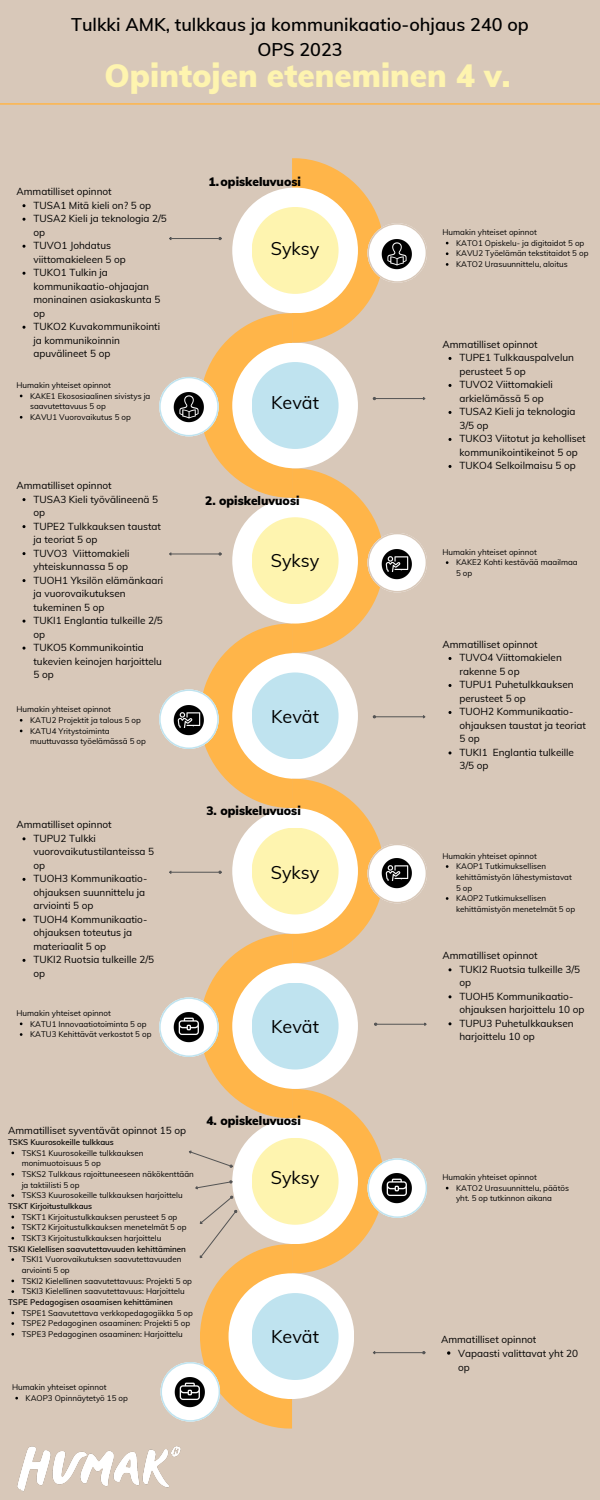
<style>
.page{position:relative;width:600px;height:1500px;background:#d8c8b9}
.page>*{position:absolute;margin:0;border:0;box-sizing:border-box;transform-origin:0 0}
.t1{font:900 31.5px "Muli";color:#fef4af}
.t2{font:600 18px/24.8px "Muli";color:#000;text-align:center}
.t3{font:18px "Muli";color:#000}
.t4{font:900 12px "Muli";color:#000}
.t5{font:10px/13.5px "Muli";color:#000}
.t6{font:8px/10.7px "Muli";color:#000}
.t7{font:600 8px "Muli";color:#000}
</style>
<div class="page">
<hr style="left:0;top:103px;width:600px;height:2px;background:#ffb549">
<img style="left:17px;top:1447px;width:164px;height:45px">
<svg style="left:22px;top:204px;width:4px;height:3px"></svg>
<svg style="left:22px;top:218px;width:4px;height:3px"></svg>
<svg style="left:22px;top:245px;width:4px;height:3px"></svg>
<svg style="left:22px;top:272px;width:4px;height:3px"></svg>
<svg style="left:22px;top:326px;width:4px;height:3px"></svg>
<svg style="left:448px;top:357px;width:4px;height:3px"></svg>
<svg style="left:448px;top:384px;width:4px;height:3px"></svg>
<svg style="left:448px;top:411px;width:4px;height:3px"></svg>
<svg style="left:448px;top:438px;width:4px;height:3px"></svg>
<svg style="left:448px;top:465px;width:4px;height:3px"></svg>
<svg style="left:22px;top:498px;width:4px;height:3px"></svg>
<svg style="left:22px;top:525px;width:4px;height:3px"></svg>
<svg style="left:22px;top:552px;width:4px;height:3px"></svg>
<svg style="left:22px;top:579px;width:4px;height:3px"></svg>
<svg style="left:448px;top:657px;width:4px;height:3px"></svg>
<svg style="left:448px;top:684px;width:4px;height:3px"></svg>
<svg style="left:448px;top:711px;width:4px;height:3px"></svg>
<svg style="left:22px;top:878px;width:4px;height:3px"></svg>
<svg style="left:22px;top:959px;width:4px;height:3px"></svg>
<svg style="left:447px;top:1351px;width:3px;height:4px"></svg>
<svg style="left:159px;top:158px;width:268px;height:1271px"></svg>
<img style="left:375px;top:1165px;width:45px;height:45px">
<p class="t2" style="left:71px;top:12px;width:459px">Tulkki AMK, tulkkaus ja kommunikaatio-ohjaus 240 op<br>OPS 2023</p>
<h3 class="t1" style="left:105px;top:56px;width:407px">Opintojen eteneminen 4 v.</h3>
<p class="t5" style="left:16px;top:185px;width:97px">Ammatilliset opinnot</p>
<p class="t5" style="left:33px;top:198px;width:119px">TUSA1 Mitä kieli on? 5 op</p>
<p class="t5" style="left:33px;top:212px;width:135px">TUSA2 Kieli ja teknologia 2/5 op</p>
<p class="t5" style="left:33px;top:239px;width:94px">TUVO1 Johdatus viittomakieleen 5 op</p>
<h6 class="t5" style="left:33px;top:266px;width:128px">TUKO1 Tulkin ja kommunikaatio-ohjaajan moninainen asiakaskunta 5 op</h6>
<p class="t5" style="left:33px;top:320px;width:128px">TUKO2 Kuvakommunikointi ja kommunikoinnin apuvälineet 5 op</p>
<h3 class="t6" style="left:16px;top:380px;width:96px">Humakin yhteiset opinnot</h3>
<h6 class="t6" style="left:30px;top:390px;width:122px">KAKE1 Ekososiaalinen sivistys ja saavutettavuus 5 op</h6>
<p class="t6" style="left:30px;top:412px;width:102px">KAVU1 Vuorovaikutus 5 op</p>
<p class="t5" style="left:16px;top:479px;width:97px">Ammatilliset opinnot</p>
<p class="t5" style="left:33px;top:492px;width:126px">TUSA3 Kieli työvälineenä 5 op</p>
<p class="t5" style="left:33px;top:519px;width:129px">TUPE2 Tulkkauksen taustat ja teoriat 5 op</p>
<h4 class="t5" style="left:33px;top:546px;width:98px">TUVO3 Viittomakieli yhteiskunnassa 5 op</h4>
<h3 class="t5" style="left:33px;top:573px;width:131px">TUOH1 Yksilön elämänkaari ja vuorovaikutuksen tukeminen 5 op</h3>
<h6 class="t5" style="left:33px;top:614px;width:131px">TUKI1 Englantia tulkeille 2/5 op</h6>
<p class="t5" style="left:33px;top:641px;width:130px">TUKO5 Kommunikointia tukevien keinojen harjoittelu<br>5 op</p>
<p class="t6" style="left:16px;top:704px;width:96px">Humakin yhteiset opinnot</p>
<p class="t6" style="left:30px;top:715px;width:112px">KATU2 Projektit ja talous 5 op</p>
<p class="t6" style="left:30px;top:725px;width:117px">KATU4 Yritystoiminta muuttuvassa työelämässä 5 op</p>
<p class="t5" style="left:16px;top:818px;width:97px">Ammatilliset opinnot</p>
<p class="t5" style="left:33px;top:831px;width:122px">TUPU2 Tulkki vuorovaikutustilanteissa 5 op</p>
<p class="t5" style="left:33px;top:872px;width:115px">TUOH3 Kommunikaatio&shy;ohjauksen suunnittelu ja arviointi 5 op</p>
<p class="t5" style="left:33px;top:912px;width:115px">TUOH4 Kommunikaatio&shy;ohjauksen toteutus ja materiaalit 5 op</p>
<p class="t5" style="left:33px;top:953px;width:122px">TUKI2 Ruotsia tulkeille 2/5 op</p>
<p class="t6" style="left:16px;top:1007px;width:96px">Humakin yhteiset opinnot</p>
<p class="t6" style="left:30px;top:1018px;width:118px">KATU1 Innovaatiotoiminta 5 op</p>
<p class="t6" style="left:30px;top:1029px;width:123px">KATU3 Kehittävät verkostot 5 op</p>
<p class="t4" style="left:209px;top:174px;width:94px">1.opiskeluvuosi</p>
<p class="t3" style="left:271px;top:237px;width:50px">Syksy</p>
<h3 class="t3" style="left:271px;top:391px;width:49px">Kevät</h3>
<p class="t4" style="left:205px;top:493px;width:96px">2. opiskeluvuosi</p>
<p class="t3" style="left:271px;top:549px;width:50px">Syksy</p>
<p class="t3" style="left:271px;top:705px;width:49px">Kevät</p>
<p class="t4" style="left:206px;top:803px;width:96px">3. opiskeluvuosi</p>
<p class="t3" style="left:271px;top:861px;width:50px">Syksy</p>
<p class="t3" style="left:271px;top:1015px;width:49px">Kevät</p>
<h6 class="t5" style="left:8px;top:1123px;width:180px">Ammatilliset syventävät opinnot 15 op</h6>
<p class="t7" style="left:8px;top:1137px;width:107px">TSKS Kuurosokeille tulkkaus</p>
<p class="t6" style="left:22px;top:1147px;width:123px">TSKS1 Kuurosokeille tulkkauksen monimuotoisuus 5 op</p>
<p class="t6" style="left:22px;top:1169px;width:174px">TSKS2 Tulkkaus rajoittuneeseen näkökenttään ja taktiilisti 5 op</p>
<p class="t6" style="left:22px;top:1190px;width:163px">TSKS3 Kuurosokeille tulkkauksen harjoittelu</p>
<p class="t7" style="left:8px;top:1201px;width:86px">TSKT Kirjoitustulkkaus</p>
<p class="t6" style="left:22px;top:1211px;width:157px">TSKT1 Kirjoitustulkkauksen perusteet 5 op</p>
<p class="t6" style="left:22px;top:1222px;width:166px">TSKT2 Kirjoitustulkkauksen menetelmät 5 op</p>
<h6 class="t6" style="left:22px;top:1233px;width:141px">TSKT3 Kirjoitustulkkauksen harjoittelu</h6>
<p class="t7" style="left:8px;top:1244px;width:179px">TSKI Kielellisen saavutettavuuden kehittäminen</p>
<p class="t6" style="left:22px;top:1254px;width:161px">TSKI1 Vuorovaikutuksen saavutettavuuden arviointi 5 op</p>
<p class="t6" style="left:22px;top:1275px;width:172px">TSKI2 Kielellinen saavutettavuus: Projekti 5 op</p>
<p class="t6" style="left:22px;top:1286px;width:164px">TSKI3 Kielellinen saavutettavuus: Harjoittelu</p>
<p class="t7" style="left:8px;top:1297px;width:166px">TSPE Pedagogisen osaamisen kehittäminen</p>
<p class="t6" style="left:22px;top:1307px;width:173px">TSPE1 Saavutettava verkkopedagogiikka 5 op</p>
<p class="t6" style="left:22px;top:1318px;width:170px">TSPE2 Pedagoginen osaaminen: Projekti 5 op</p>
<h6 class="t6" style="left:22px;top:1329px;width:163px">TSPE3 Pedagoginen osaaminen: Harjoittelu</h6>
<h4 class="t4" style="left:206px;top:1113px;width:96px">4. opiskeluvuosi</h4>
<h4 class="t3" style="left:271px;top:1166px;width:50px">Syksy</h4>
<h3 class="t3" style="left:271px;top:1324px;width:49px">Kevät</h3>
<p class="t6" style="left:12px;top:1382px;width:96px">Humakin yhteiset opinnot</p>
<p class="t6" style="left:26px;top:1392px;width:104px">KAOP3 Opinnäytetyö 15 op</p>
<p class="t6" style="left:442px;top:227px;width:96px">Humakin yhteiset opinnot</p>
<h3 class="t6" style="left:456px;top:237px;width:130px">KATO1 Opiskelu- ja digitaidot 5 op</h3>
<p class="t6" style="left:456px;top:248px;width:134px">KAVU2 Työelämän tekstitaidot 5 op</p>
<p class="t6" style="left:456px;top:259px;width:113px">KATO2 Urasuunnittelu, aloitus</p>
<p class="t5" style="left:442px;top:337px;width:97px">Ammatilliset opinnot</p>
<p class="t5" style="left:459px;top:351px;width:116px">TUPE1 Tulkkauspalvelun perusteet 5 op</p>
<p class="t5" style="left:459px;top:378px;width:95px">TUVO2 Viittomakieli arkielämässä 5 op</p>
<p class="t5" style="left:459px;top:405px;width:118px">TUSA2 Kieli ja teknologia<br>3/5 op</p>
<h3 class="t5" style="left:459px;top:432px;width:128px">TUKO3 Viitotut ja keholliset kommunikointikeinot 5 op</h3>
<p class="t5" style="left:459px;top:459px;width:118px">TUKO4 Selkoilmaisu 5 op</p>
<p class="t6" style="left:442px;top:546px;width:96px">Humakin yhteiset opinnot</p>
<p class="t6" style="left:456px;top:557px;width:123px">KAKE2 Kohti kestävää maailmaa<br>5 op</p>
<p class="t5" style="left:442px;top:637px;width:97px">Ammatilliset opinnot</p>
<p class="t5" style="left:459px;top:651px;width:104px">TUVO4 Viittomakielen rakenne 5 op</p>
<p class="t5" style="left:459px;top:678px;width:116px">TUPU1 Puhetulkkauksen perusteet 5 op</p>
<p class="t5" style="left:459px;top:705px;width:128px">TUOH2 Kommunikaatio&shy;ohjauksen taustat ja teoriat<br>5 op</p>
<p class="t5" style="left:459px;top:745px;width:116px">TUKI1 Englantia tulkeille<br>3/5 op</p>
<p class="t6" style="left:442px;top:850px;width:96px">Humakin yhteiset opinnot</p>
<h3 class="t6" style="left:456px;top:861px;width:117px">KAOP1 Tutkimuksellisen kehittämistyön lähestymistavat<br>5 op</h3>
<p class="t6" style="left:456px;top:893px;width:121px">KAOP2 Tutkimuksellisen kehittämistyön menetelmät 5 op</p>
<p class="t5" style="left:442px;top:949px;width:97px">Ammatilliset opinnot</p>
<p class="t5" style="left:459px;top:962px;width:122px">TUKI2 Ruotsia tulkeille 3/5 op</p>
<p class="t5" style="left:459px;top:989px;width:127px">TUOH5 Kommunikaatio&shy;ohjauksen harjoittelu 10 op</p>
<p class="t5" style="left:459px;top:1016px;width:116px">TUPU3 Puhetulkkauksen harjoittelu 10 op</p>
<p class="t6" style="left:442px;top:1172px;width:96px">Humakin yhteiset opinnot</p>
<p class="t6" style="left:456px;top:1182px;width:114px">KATO2 Urasuunnittelu, päätös yht. 5 op tutkinnon aikana</p>
<p class="t5" style="left:441px;top:1332px;width:97px">Ammatilliset opinnot</p>
<h6 class="t5" style="left:458px;top:1346px;width:122px;line-height:14px">Vapaasti valittavat yht 20 op</h6>
</div>
